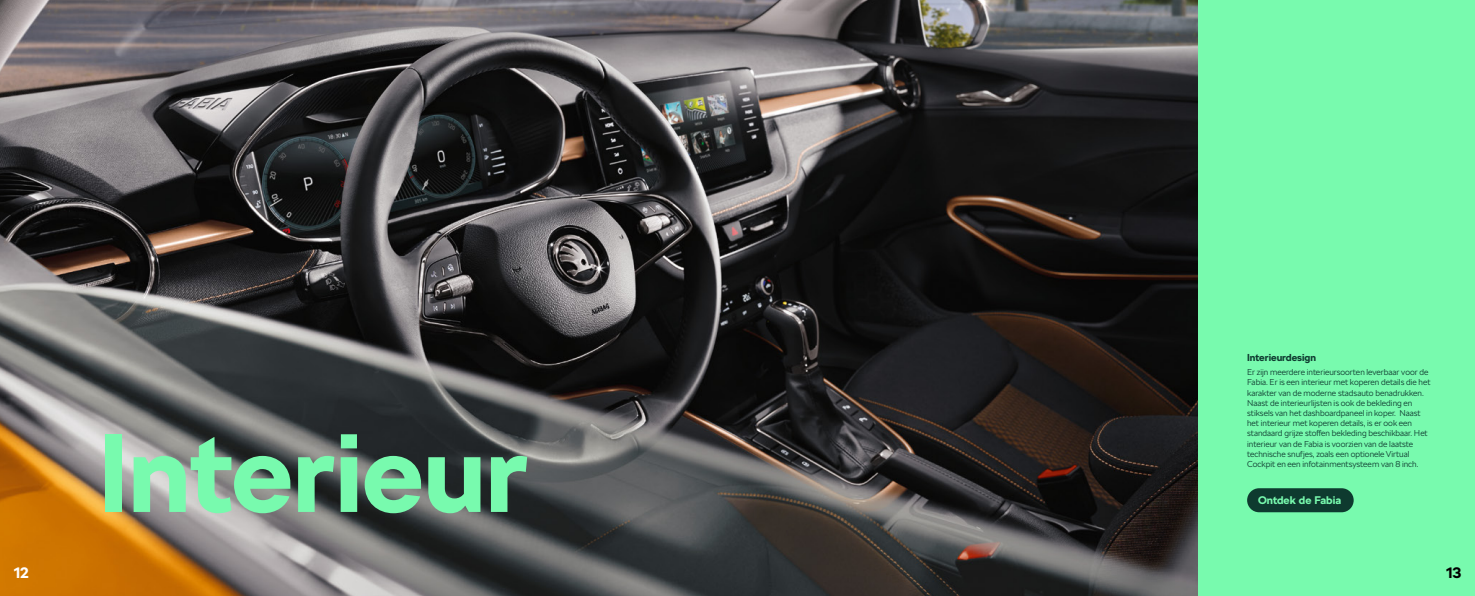
<style>
.page{position:relative;width:1475px;height:596px;background:#fff}
.page>*{position:absolute;margin:0;border:0;box-sizing:border-box;transform-origin:0 0}
.t1{font:700 110.2px "SKODA Next";color:#78faae}
.t2{font:700 15px "SKODA Next";color:#fff}
.t3{font:700 15px "SKODA Next";color:#000}
.t4{font:700 11px "SKODA Next";color:#78faae}
.t5{font:700 10px "SKODA Next";color:#0e3a2f}
.t6{font:300 8.5px/10.2px "SKODA Next";color:#0e3a2f}
</style>
<div class="page">
<img style="left:0;top:0;width:1198px;height:595px">
<div style="left:1198px;top:0;width:276px;height:595px;background:#78faae"></div>
<div style="left:1246px;top:488px;width:107px;height:24px;background:#0e3a2f;border-radius:12px"></div>
<h1 class="t1" style="left:98px;top:406px;width:431px">Interieur</h1>
<p class="t5" style="left:1246px;top:351px;width:70px">Interieurdesign</p>
<p class="t6" style="left:1246px;top:367px;width:185px">Er zijn meerdere interieursoorten leverbaar voor de Fabia. Er is een interieur met koperen details die het karakter van de moderne stadsauto benadrukken.<br>Naast de interieurlijsten is ook de bekleding en stiksels van het dashboardpaneel in koper. Naast het interieur met koperen details, is er ook een standaard grijze stoffen bekleding beschikbaar. Het interieur van de Fabia is voorzien van de laatste technische snufjes, zoals een optionele Virtual Cockpit en een infotainmentsysteem van 8 inch.</p>
<p class="t4" style="left:1257px;top:493px;width:85px">Ontdek de Fabia</p>
<h2 class="t2" style="left:14px;top:563px;width:17px">12</h2>
<h2 class="t3" style="left:1445px;top:563px;width:17px">13</h2>
</div>
